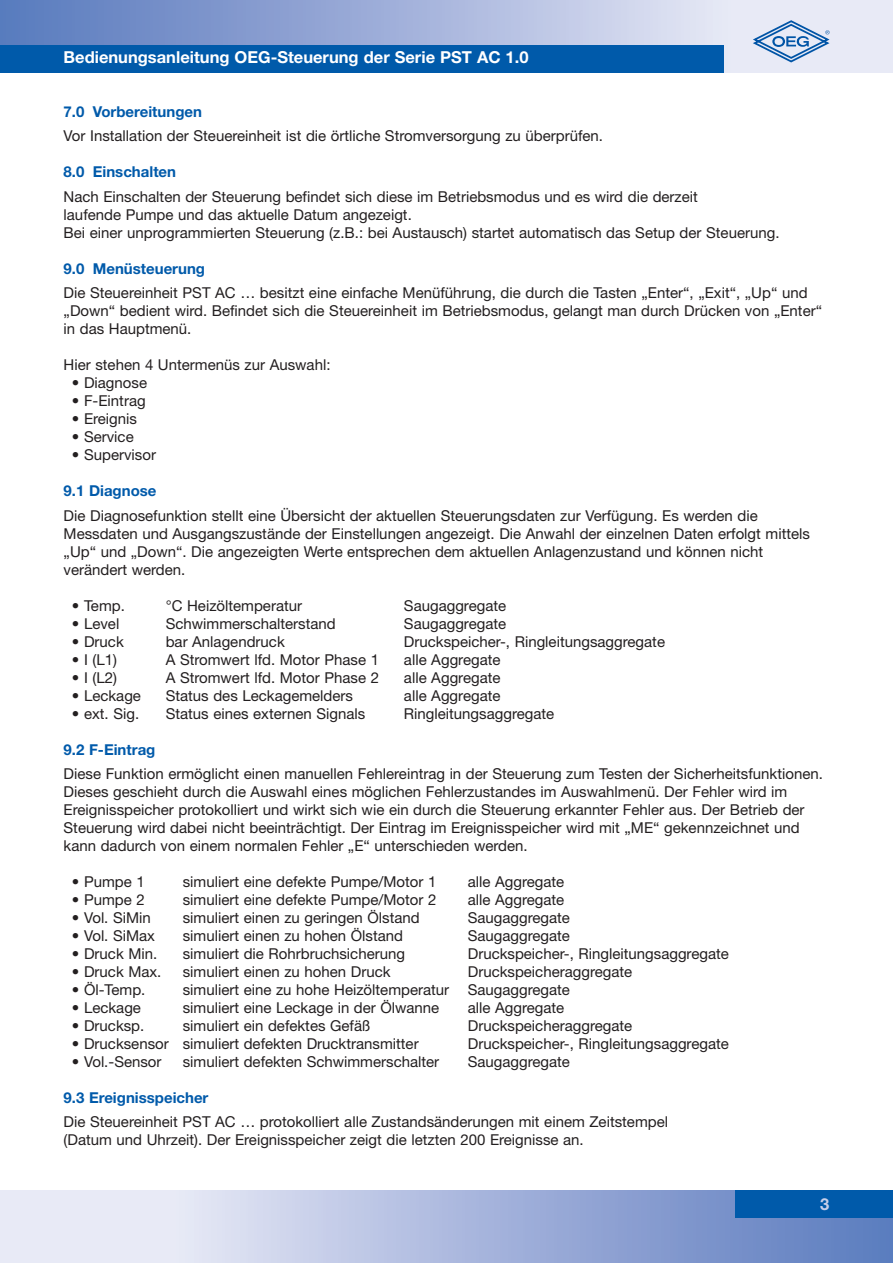
<style>
.page{position:relative;width:893px;height:1263px;background:#fff}
.page>*{position:absolute;margin:0;border:0;box-sizing:border-box;transform-origin:0 0}
.t1{font:700 16.5px "Helvetica Neue";color:#fff}
.t2{font:700 16.5px "Helvetica Neue";color:#c7cee9}
.t3{font:15px/18px "Helvetica Neue";color:#231f20}
.t4{font:700 15px "Helvetica Neue";color:#005aaa}
</style>
<div class="page">
<svg style="left:0;top:0;width:892px;height:72px;background:#abb9de"></svg>
<svg style="left:0;top:1191px;width:892px;height:72px;background:#b1bee0"></svg>
<div style="left:0;top:45px;width:723px;height:27px;background:#005aaa"></div>
<svg style="left:752px;top:20px;width:77px;height:42px;background:#b0c6e2"></svg>
<div style="left:735px;top:1191px;width:157px;height:27px;background:#005aaa"></div>
<p class="t1" style="left:64px;top:51px;width:466px">Bedienungsanleitung OEG-Steuerung der Serie PST AC 1.0</p>
<p class="t4" style="left:64px;top:106px;width:140px">7.0 Vorbereitungen</p>
<p class="t3" style="left:64px;top:129px;width:541px">Vor Installation der Steuereinheit ist die örtliche Stromversorgung zu überprüfen.</p>
<p class="t4" style="left:64px;top:167px;width:114px">8.0 Einschalten</p>
<p class="t3" style="left:64px;top:189px;width:717px">Nach Einschalten der Steuerung befindet sich diese im Betriebsmodus und es wird die derzeit<br>laufende Pumpe und das aktuelle Datum angezeigt.<br>Bei einer unprogrammierten Steuerung (z.B.: bei Austausch) startet automatisch das Setup der Steuerung.</p>
<p class="t4" style="left:64px;top:263px;width:143px">9.0 Menüsteuerung</p>
<p class="t3" style="left:64px;top:285px;width:760px">Die Steuereinheit PST AC … besitzt eine einfache Menüführung, die durch die Tasten „Enter“, „Exit“, „Up“ und „Down“ bedient wird. Befindet sich die Steuereinheit im Betriebsmodus, gelangt man durch Drücken von „Enter“ in das Hauptmenü.</p>
<p class="t3" style="left:64px;top:357px;width:268px">Hier stehen 4 Untermenüs zur Auswahl:</p>
<p class="t3" style="left:72px;top:375px;width:77px">• Diagnose</p>
<p class="t3" style="left:72px;top:393px;width:75px">• F-Eintrag</p>
<p class="t3" style="left:72px;top:411px;width:67px">• Ereignis</p>
<p class="t3" style="left:72px;top:429px;width:63px">• Service</p>
<p class="t3" style="left:72px;top:447px;width:86px">• Supervisor</p>
<p class="t4" style="left:64px;top:486px;width:94px">9.1 Diagnose</p>
<p class="t3" style="left:64px;top:508px;width:748px">Die Diagnosefunktion stellt eine Übersicht der aktuellen Steuerungsdaten zur Verfügung. Es werden die Messdaten und Ausgangszustände der Einstellungen angezeigt. Die Anwahl der einzelnen Daten erfolgt mittels „Up“ und „Down“. Die angezeigten Werte entsprechen dem aktuellen Anlagenzustand und können nicht verändert werden.</p>
<p class="t3" style="left:72px;top:598px;width:54px">• Temp.</p>
<p class="t3" style="left:166px;top:598px;width:138px">°C Heizöltemperatur</p>
<p class="t3" style="left:404px;top:598px;width:104px">Saugaggregate</p>
<p class="t3" style="left:72px;top:616px;width:49px">• Level</p>
<p class="t3" style="left:166px;top:616px;width:171px">Schwimmerschalterstand</p>
<p class="t3" style="left:404px;top:616px;width:104px">Saugaggregate</p>
<p class="t3" style="left:72px;top:634px;width:53px">• Druck</p>
<p class="t3" style="left:166px;top:634px;width:121px">bar Anlagendruck</p>
<p class="t3" style="left:404px;top:634px;width:262px">Druckspeicher-, Ringleitungsaggregate</p>
<p class="t3" style="left:72px;top:652px;width:46px">• I (L1)</p>
<p class="t3" style="left:166px;top:652px;width:215px">A Stromwert lfd. Motor Phase 1</p>
<p class="t3" style="left:404px;top:652px;width:98px">alle Aggregate</p>
<p class="t3" style="left:72px;top:670px;width:46px">• I (L2)</p>
<p class="t3" style="left:166px;top:670px;width:215px">A Stromwert lfd. Motor Phase 2</p>
<p class="t3" style="left:404px;top:670px;width:98px">alle Aggregate</p>
<p class="t3" style="left:72px;top:688px;width:71px">• Leckage</p>
<p class="t3" style="left:166px;top:688px;width:189px">Status des Leckagemelders</p>
<p class="t3" style="left:404px;top:688px;width:98px">alle Aggregate</p>
<p class="t3" style="left:72px;top:706px;width:69px">• ext. Sig.</p>
<p class="t3" style="left:166px;top:706px;width:201px">Status eines externen Signals</p>
<p class="t3" style="left:404px;top:706px;width:152px">Ringleitungsaggregate</p>
<p class="t4" style="left:64px;top:744px;width:93px">9.2 F-Eintrag</p>
<p class="t3" style="left:64px;top:766px;width:760px">Diese Funktion ermöglicht einen manuellen Fehlereintrag in der Steuerung zum Testen der Sicherheitsfunktionen.<br>Dieses geschieht durch die Auswahl eines möglichen Fehlerzustandes im Auswahlmenü. Der Fehler wird im Ereignisspeicher protokolliert und wirkt sich wie ein durch die Steuerung erkannter Fehler aus. Der Betrieb der Steuerung wird dabei nicht beeinträchtigt. Der Eintrag im Ereignisspeicher wird mit „ME“ gekennzeichnet und kann dadurch von einem normalen Fehler „E“ unterschieden werden.</p>
<p class="t3" style="left:72px;top:874px;width:74px">• Pumpe 1</p>
<p class="t3" style="left:183px;top:874px;width:255px">simuliert eine defekte Pumpe/Motor 1</p>
<p class="t3" style="left:468px;top:874px;width:98px">alle Aggregate</p>
<p class="t3" style="left:72px;top:892px;width:74px">• Pumpe 2</p>
<p class="t3" style="left:183px;top:892px;width:255px">simuliert eine defekte Pumpe/Motor 2</p>
<p class="t3" style="left:468px;top:892px;width:98px">alle Aggregate</p>
<p class="t3" style="left:72px;top:910px;width:80px">• Vol. SiMin</p>
<p class="t3" style="left:183px;top:910px;width:238px">simuliert einen zu geringen Ölstand</p>
<p class="t3" style="left:468px;top:910px;width:104px">Saugaggregate</p>
<p class="t3" style="left:72px;top:928px;width:85px">• Vol. SiMax</p>
<p class="t3" style="left:183px;top:928px;width:222px">simuliert einen zu hohen Ölstand</p>
<p class="t3" style="left:468px;top:928px;width:104px">Saugaggregate</p>
<p class="t3" style="left:72px;top:946px;width:87px">• Druck Min.</p>
<p class="t3" style="left:183px;top:946px;width:224px">simuliert die Rohrbruchsicherung</p>
<p class="t3" style="left:468px;top:946px;width:262px">Druckspeicher-, Ringleitungsaggregate</p>
<p class="t3" style="left:72px;top:964px;width:91px">• Druck Max.</p>
<p class="t3" style="left:183px;top:964px;width:209px">simuliert einen zu hohen Druck</p>
<p class="t3" style="left:468px;top:964px;width:166px">Druckspeicheraggregate</p>
<p class="t3" style="left:72px;top:982px;width:75px">• Öl-Temp.</p>
<p class="t3" style="left:183px;top:982px;width:389px">simuliert eine zu hohe Heizöltemperatur Saugaggregate</p>
<p class="t3" style="left:72px;top:1000px;width:71px">• Leckage</p>
<p class="t3" style="left:183px;top:1000px;width:258px">simuliert eine Leckage in der Ölwanne</p>
<p class="t3" style="left:468px;top:1000px;width:98px">alle Aggregate</p>
<p class="t3" style="left:72px;top:1018px;width:74px">• Drucksp.</p>
<p class="t3" style="left:183px;top:1018px;width:189px">simuliert ein defektes Gefäß</p>
<p class="t3" style="left:468px;top:1018px;width:166px">Druckspeicheraggregate</p>
<p class="t3" style="left:72px;top:1036px;width:348px">• Drucksensor simuliert defekten Drucktransmitter</p>
<p class="t3" style="left:468px;top:1036px;width:262px">Druckspeicher-, Ringleitungsaggregate</p>
<p class="t3" style="left:72px;top:1054px;width:91px">• Vol.-Sensor</p>
<p class="t3" style="left:183px;top:1054px;width:258px">simuliert defekten Schwimmerschalter</p>
<p class="t3" style="left:468px;top:1054px;width:104px">Saugaggregate</p>
<p class="t4" style="left:64px;top:1092px;width:146px">9.3 Ereignisspeicher</p>
<p class="t3" style="left:64px;top:1114px;width:606px">Die Steuereinheit PST AC … protokolliert alle Zustandsänderungen mit einem Zeitstempel (Datum und Uhrzeit). Der Ereignisspeicher zeigt die letzten 200 Ereignisse an.</p>
<p class="t2" style="left:820px;top:1198px;width:11px">3</p>
</div>
